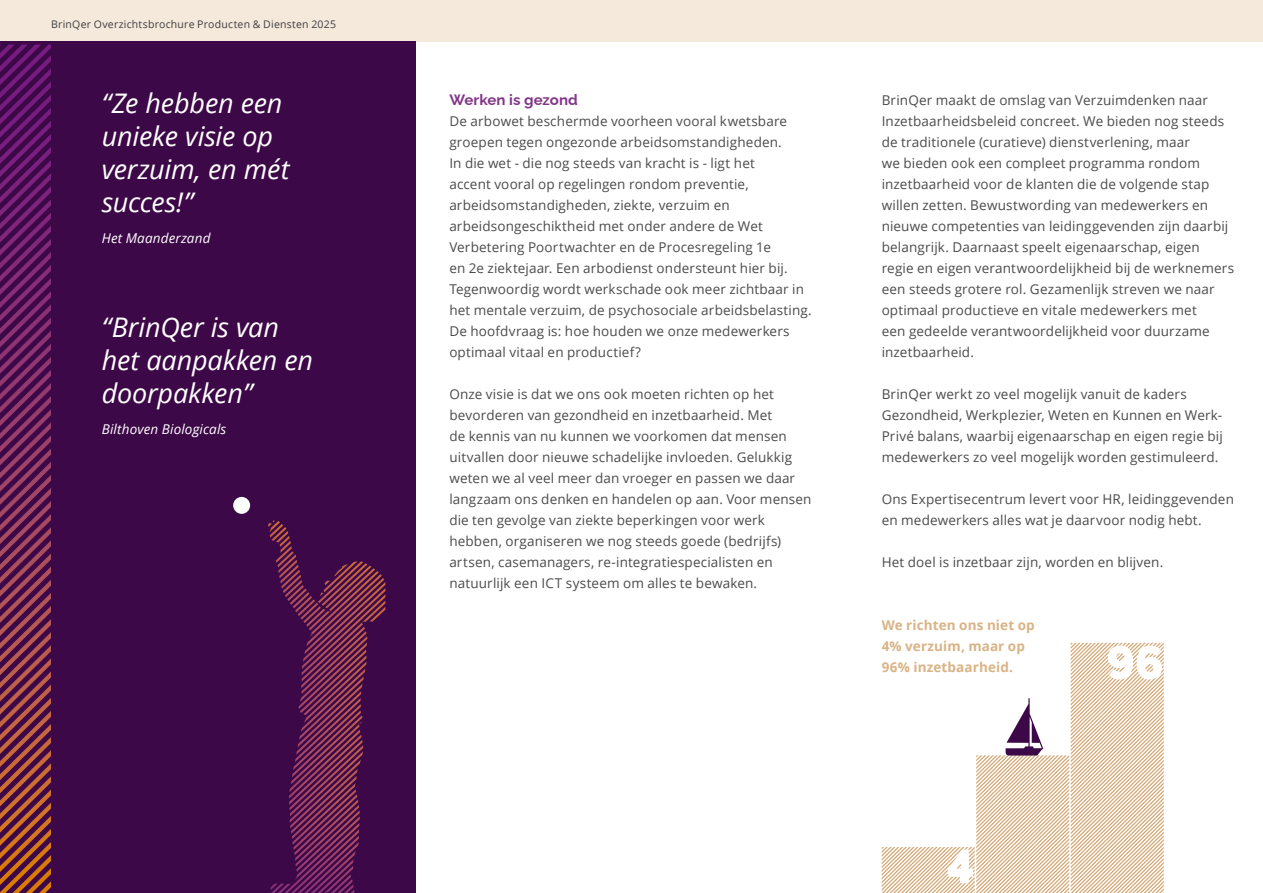
<style>
.page{position:relative;width:1263px;height:893px;background:#fff}
.page>*{position:absolute;margin:0;border:0;box-sizing:border-box;transform-origin:0 0}
.t1{font:italic 27px/33px "Open Sans";letter-spacing:-.005em;color:#fff}
._1_Subkopje{font:100 15px "Raleway";letter-spacing:.005em;color:#833689}
.Body{font:13.5px/21px "Open Sans";letter-spacing:.01em;color:#4b4b4d}
.Body-2{font:700 13.5px/21px "Open Sans";letter-spacing:.01em;color:#d9b385}
.Quote_afzender{font:italic 13.5px "Open Sans";letter-spacing:.01em;color:#fff}
.t2{font:10.5px "Open Sans";letter-spacing:.02em;color:#3e3d40}
</style>
<div class="page">
<div style="left:0;top:0;width:1263px;height:42px;background:#f5e9db"></div>
<div style="left:0;top:42px;width:415px;height:851px;background:#3c0847"></div>
<svg style="left:882px;top:643px;width:282px;height:250px"></svg>
<svg style="left:0;top:45px;width:51px;height:848px"></svg>
<svg style="left:268px;top:521px;width:118px;height:372px"></svg>
<div style="left:233px;top:497px;width:17px;height:17px;background:#fff;border-radius:50%"></div>
<p class="t2" style="left:51px;top:17px;width:286px">BrinQer Overzichtsbrochure Producten &amp; Diensten 2025</p>
<p class="t1" style="left:102px;top:86px;width:189px">“Ze hebben een unieke visie op verzuim, en mét succes!”</p>
<p class="Quote_afzender" style="left:102px;top:229px;width:110px">Het Maanderzand</p>
<p class="t1" style="left:102px;top:310px;width:213px">“BrinQer is van het aanpakken en doorpakken”</p>
<p class="Quote_afzender" style="left:102px;top:420px;width:126px">Bilthoven Biologicals</p>
<p class="_1_Subkopje" style="left:449px;top:88px;width:130px">Werken is gezond</p>
<p class="Body" style="left:449px;top:110px;width:339px">De arbowet beschermde voorheen vooral kwetsbare groepen tegen ongezonde arbeidsomstandigheden.</p>
<p class="Body" style="left:449px;top:152px;width:364px">In die wet - die nog steeds van kracht is - ligt het<br>accent vooral op regelingen rondom preventie, arbeidsomstandigheden, ziekte, verzuim en arbeidsongeschiktheid met onder andere de Wet Verbetering Poortwachter en de Procesregeling 1e<br>en 2e ziektejaar. Een arbodienst ondersteunt hier bij.<br>Tegenwoordig wordt werkschade ook meer zichtbaar in het mentale verzuim, de psychosociale arbeidsbelasting.<br>De hoofdvraag is: hoe houden we onze medewerkers optimaal vitaal en productief?</p>
<p class="Body" style="left:449px;top:383px;width:364px">Onze visie is dat we ons ook moeten richten op het bevorderen van gezondheid en inzetbaarheid. Met<br>de kennis van nu kunnen we voorkomen dat mensen uitvallen door nieuwe schadelijke invloeden. Gelukkig weten we al veel meer dan vroeger en passen we daar langzaam ons denken en handelen op aan. Voor mensen die ten gevolge van ziekte beperkingen voor werk hebben, organiseren we nog steeds goede (bedrijfs) artsen, casemanagers, re-integratiespecialisten en natuurlijk een ICT systeem om alles te bewaken.</p>
<p class="Body" style="left:882px;top:89px;width:354px">BrinQer maakt de omslag van Verzuimdenken naar Inzetbaarheidsbeleid concreet. We bieden nog steeds de traditionele (curatieve) dienstverlening, maar<br>we bieden ook een compleet programma rondom inzetbaarheid voor de klanten die de volgende stap willen zetten. Bewustwording van medewerkers en nieuwe competenties van leidinggevenden zijn daarbij belangrijk. Daarnaast speelt eigenaarschap, eigen regie en eigen verantwoordelijkheid bij de werknemers een steeds grotere rol. Gezamenlijk streven we naar optimaal productieve en vitale medewerkers met<br>een gedeelde verantwoordelijkheid voor duurzame inzetbaarheid.</p>
<p class="Body" style="left:882px;top:383px;width:343px">BrinQer werkt zo veel mogelijk vanuit de kaders Gezondheid, Werkplezier, Weten en Kunnen en Werk-Privé balans, waarbij eigenaarschap en eigen regie bij medewerkers zo veel mogelijk worden gestimuleerd.</p>
<p class="Body" style="left:882px;top:488px;width:354px">Ons Expertisecentrum levert voor HR, leidinggevenden en medewerkers alles wat je daarvoor nodig hebt.</p>
<p class="Body" style="left:882px;top:551px;width:283px">Het doel is inzetbaar zijn, worden en blijven.</p>
<p class="Body-2" style="left:882px;top:614px;width:155px">We richten ons niet op<br>4% verzuim, maar op<br>96% inzetbaarheid.</p>
</div>
